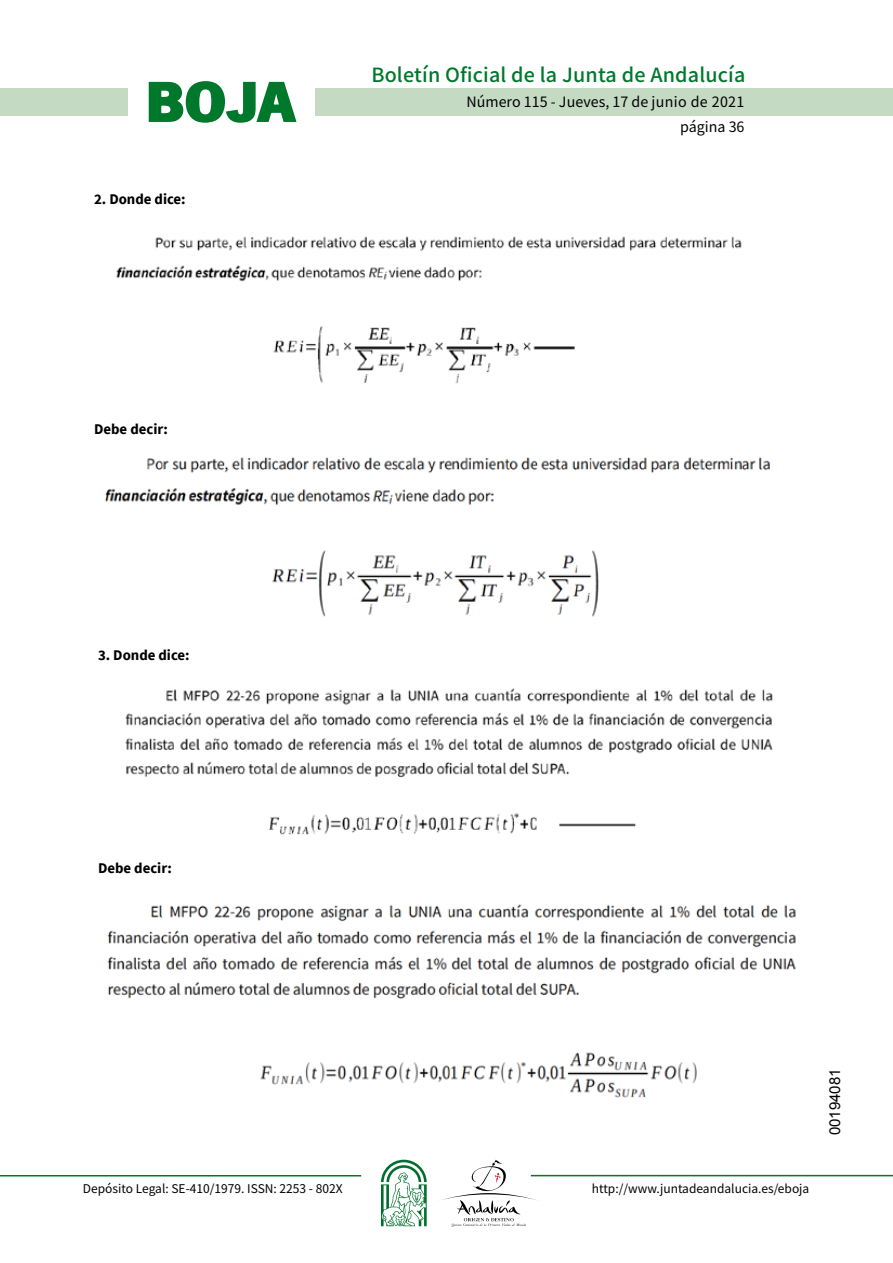
<style>
.page{position:relative;width:893px;height:1263px;background:#fff}
.page>*{position:absolute;margin:0;border:0;box-sizing:border-box;transform-origin:0 0}
.t1{font:700 57.75px "News Got T";color:#00782c;scale:1.14 1}
.t2{font:500 19.5px "Noto Sans HK";letter-spacing:.01em;color:#00782c}
.t3{font:15px "Arial";color:#000}
.t4{font:700 14.85px "Source Sans Pro";color:#000}
.t5{font:14.25px/24.5px "Noto Sans HK";color:#000;text-align:right}
.t6{font:12px "Noto Sans HK";color:#000}
</style>
<div class="page">
<div style="left:315px;top:88px;width:577px;height:28px;background:#c5dac3"></div>
<div style="left:0;top:88px;width:128px;height:28px;background:#c5dac3"></div>
<hr style="left:0;top:1175px;width:361px;height:2px;background:#00782c">
<hr style="left:531px;top:1175px;width:361px;height:1px;background:#00782c">
<svg style="left:148px;top:81px;width:149px;height:42px"></svg>
<svg style="left:442px;top:1160px;width:100px;height:67px"></svg>
<svg style="left:381px;top:1160px;width:45px;height:66px"></svg>
<img style="left:125px;top:688px;width:648px;height:147px">
<img style="left:107px;top:904px;width:689px;height:194px">
<img style="left:116px;top:236px;width:626px;height:148px">
<img style="left:105px;top:457px;width:665px;height:160px">
<h1 class="t1" style="left:145px;top:68px;width:133px">BOJA</h1>
<p class="t4" style="left:94px;top:190px;width:93px">2. Donde dice:</p>
<h2 class="t2" style="left:371px;top:64px;width:375px">Boletín Oficial de la Junta de Andalucía</h2>
<p class="t5" style="left:466px;top:90px;width:279px">Número 115 - Jueves, 17 de junio de 2021 página 36</p>
<p class="t4" style="left:94px;top:420px;width:75px">Debe decir:</p>
<p class="t4" style="left:98px;top:646px;width:93px">3. Donde dice:</p>
<p class="t4" style="left:98px;top:859px;width:75px">Debe decir:</p>
<p class="t6" style="left:83px;top:1181px;width:261px">Depósito Legal: SE-410/1979. ISSN: 2253 - 802X</p>
<p class="t6" style="left:592px;top:1181px;width:219px">http://www.juntadeandalucia.es/eboja</p>
<p class="t3" style="left:825px;top:1135px;width:68px;rotate:-90deg">00194081</p>
</div>
